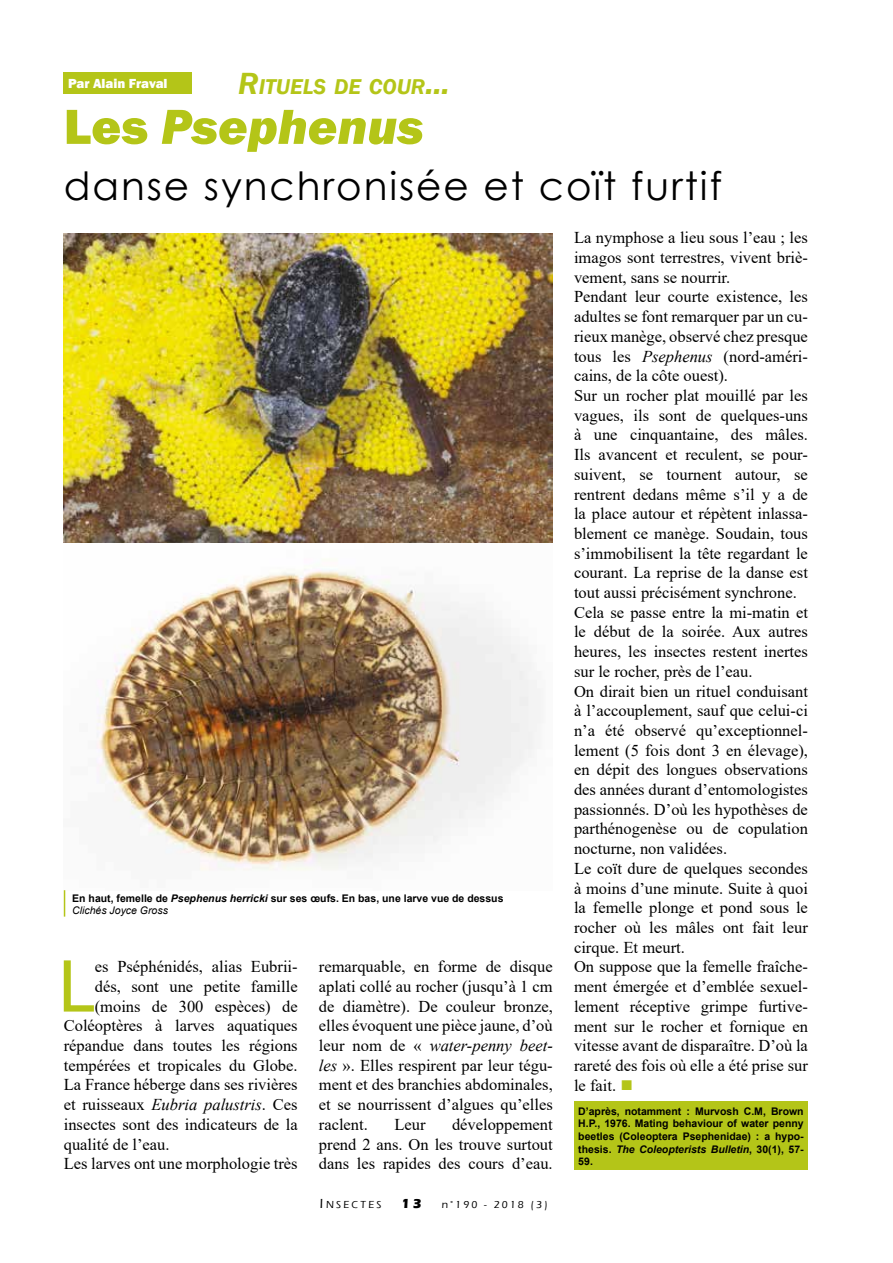
<style>
.page{position:relative;width:893px;height:1263px;background:#fff}
.page>*{position:absolute;margin:0;border:0;box-sizing:border-box;transform-origin:0 0}
.t1{font:71.55px "Trebuchet MS";color:#b4c518}
.t2{font:italic 800 51px "Franklin Gothic";color:#b4c518}
.t3{font:39px "Century Gothic";letter-spacing:.05em;color:#000}
.t4{font:italic 600 22.05px "Franklin Gothic";color:#b4c518}
.t5{font:16.5px/19.6px "Times New Roman";color:#000;text-align:justify}
.t6{font:800 13.5px "Franklin Gothic";color:#fff}
.t7{font:700 10.5px/12.6px "Arial";color:#000;text-align:justify}
.t8{font:500 10.5px "Eras ITC";letter-spacing:.2em;color:#000}
.s1{font-size:31.5px}
.s2{font-style:normal}
.s3{font-style:italic}
.s4{font-family:"Century Gothic";font-size:21px;color:#b4c518}
.s5{font-weight:400;font-style:italic}
.s6{font-size:13.5px}
.s7{font-weight:700;font-size:13.5px}
</style>
<div class="page">
<div style="left:64px;top:72px;width:128px;height:22px;background:#b4c518"></div>
<div style="left:574px;top:1101px;width:234px;height:68px;background:#b4c518"></div>
<img style="left:64px;top:234px;width:489px;height:637px">
<svg style="left:64px;top:890px;width:1px;height:27px"></svg>
<h3 class="t4" style="left:238px;top:73px;width:213px"><span class="s1">R</span>ITUELS DE COUR<span class="s1">...</span></h3>
<p class="t6" style="left:68px;top:74px;width:101px">Par Alain Fraval</p>
<h2 class="t2" style="left:64px;top:93px;width:361px"><span class="s2">Les</span> Psephenus</h2>
<h3 class="t3" style="left:64px;top:158px;width:660px">danse synchronisée et coït furtif</h3>
<p class="t5" style="left:574px;top:227px;width:235px;text-align:left">La nymphose a lieu sous l’eau ; les imagos sont terrestres, vivent briè&shy;vement, sans se nourrir.<br>Pendant leur courte existence, les adultes se font remarquer par un cu&shy;rieux manège, observé chez presque tous les <span class="s3">Psephenus</span> (nord-améri&shy;cains, de la côte ouest).<br>Sur un rocher plat mouillé par les vagues, ils sont de quelques-uns à une cinquantaine, des mâles.<br>Ils avancent et reculent, se pour&shy;suivent, se tournent autour, se rentrent dedans même s’il y a de la place autour et répètent inlassa&shy;blement ce manège. Soudain, tous s’immobilisent la tête regardant le courant. La reprise de la danse est tout aussi précisément synchrone.<br>Cela se passe entre la mi-matin et le début de la soirée. Aux autres heures, les insectes restent inertes sur le rocher, près de l’eau.<br>On dirait bien un rituel conduisant à l’accouplement, sauf que celui-ci n’a été observé qu’exceptionnel&shy;lement (5 fois dont 3 en élevage), en dépit des longues observations des années durant d’entomologistes passionnés. D’où les hypothèses de parthénogenèse ou de copulation nocturne, non validées.<br>Le coït dure de quelques secondes à moins d’une minute. Suite à quoi la femelle plonge et pond sous le rocher où les mâles ont fait leur cirque. Et meurt.<br>On suppose que la femelle fraîche&shy;ment émergée et d’emblée sexuel&shy;lement réceptive grimpe furtive&shy;ment sur le rocher et fornique en vitesse avant de disparaître. D’où la rareté des fois où elle a été prise sur le fait. <span class="s4">■</span></p>
<p class="t7" style="left:72px;top:892px;width:433px;line-height:12px">En haut, femelle de <span class="s3">Psephenus herricki</span> sur ses œufs. En bas, une larve vue de dessus<br><span class="s5">Clichés Joyce Gross</span></p>
<h1 class="t1" style="left:59px;top:941px;width:38px">L</h1>
<p class="t5" style="left:95px;top:956px;width:204px">es Pséphénidés, alias Eubrii-</p>
<p class="t5" style="left:319px;top:956px;width:235px">remarquable, en forme de disque aplati collé au rocher (jusqu’à 1 cm de diamètre). De couleur bronze, elles évoquent une pièce jaune, d’où leur nom de « <span class="s3">water-penny beet&shy;les</span> ». Elles respirent par leur tégu&shy;ment et des branchies abdominales, et se nourrissent d’algues qu’elles raclent.</p>
<p class="t5" style="left:95px;top:976px;width:204px">dés, sont une petite famille</p>
<p class="t5" style="left:95px;top:996px;width:204px">(moins de 300 espèces) de</p>
<p class="t5" style="left:64px;top:1015px;width:235px">Coléoptères à larves aquatiques</p>
<p class="t5" style="left:64px;top:1035px;width:235px">répandue dans toutes les régions</p>
<p class="t5" style="left:64px;top:1055px;width:235px">tempérées et tropicales du Globe.</p>
<p class="t5" style="left:64px;top:1074px;width:235px">La France héberge dans ses rivières</p>
<p class="t5" style="left:64px;top:1094px;width:235px">et ruisseaux <span class="s3">Eubria palustris</span>. Ces</p>
<p class="t5" style="left:64px;top:1114px;width:235px">insectes sont des indicateurs de la</p>
<p class="t5" style="left:64px;top:1133px;width:107px">qualité de l’eau.</p>
<p class="t5" style="left:64px;top:1153px;width:235px">Les larves ont une morphologie très</p>
<p class="t5" style="left:319px;top:1114px;width:235px;text-indent:133px">développement prend 2 ans. On les trouve surtout dans les rapides des cours d’eau.</p>
<p class="t7" style="left:578px;top:1105px;width:227px">D’après, notamment : Murvosh C.M, Brown H.P., 1976. Mating behaviour of water penny beetles (Coleoptera Psephenidae) : a hypo&shy;thesis. <span class="s3">The Coleopterists Bulletin</span>, 30(1), 57- 59.</p>
<p class="t5" style="left:394px;top:1114px;width:33px">Leur</p>
<p class="t8" style="left:320px;top:1199px;width:229px"><span class="s6">I</span>NSECTES <span class="s7">13</span> n°190 - 2018 (3)</p>
</div>
